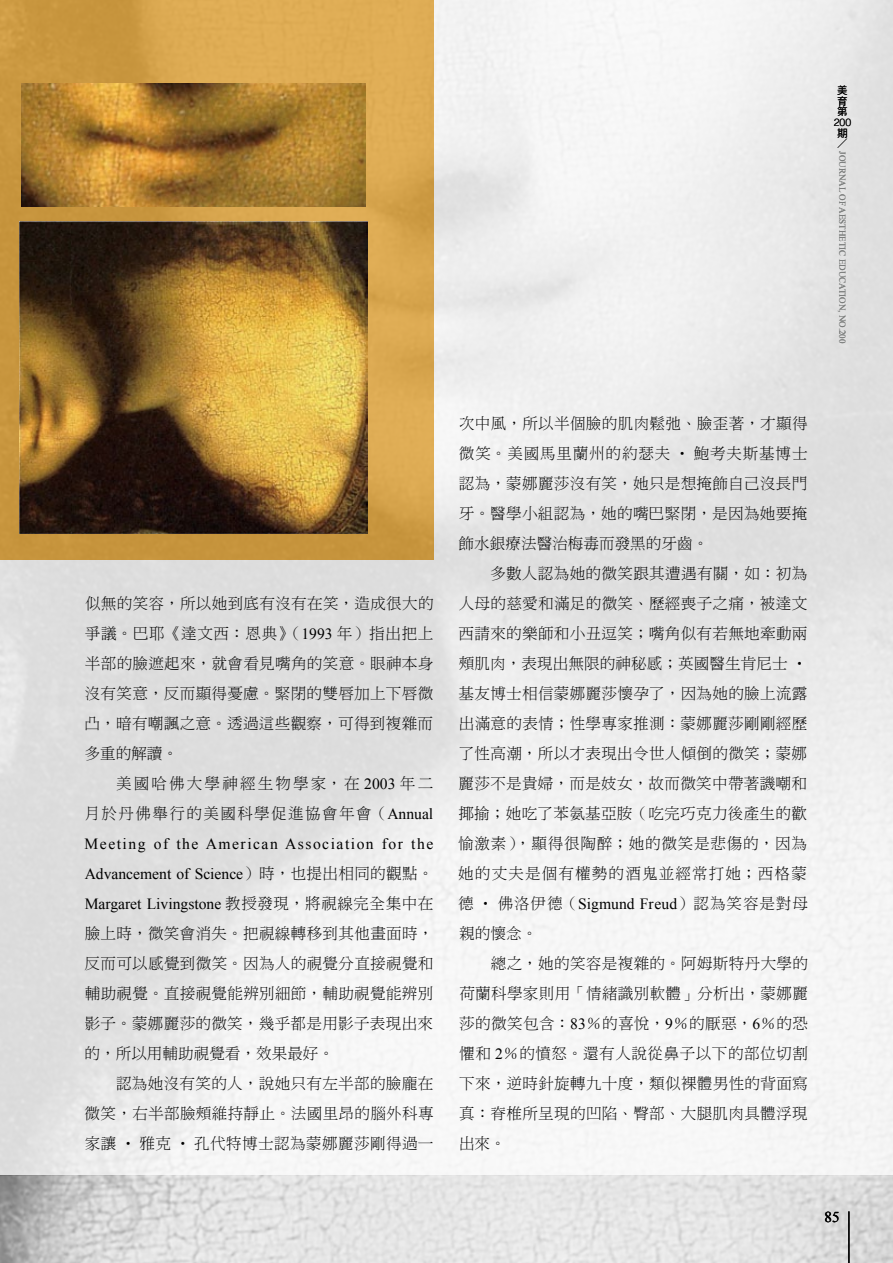
<style>
.page{position:relative;width:893px;height:1263px;background:#fff}
.page>*{position:absolute;margin:0;border:0;box-sizing:border-box;transform-origin:0 0}
.t1{font:15.6px/30px "DF Ming Std W3";letter-spacing:.02em;color:#000;text-align:justify}
.t2{font:15.6px/30px "Times New Roman";color:#000;text-align:justify}
.t3{font:15.6px/30px "DF Ming Std W3";letter-spacing:.09em;color:#000;text-align:right}
.t4{font:15px "Times New Roman";color:#000}
.t5{font:10.5px/10.5px "DF Hei Std W5";color:#000;text-align:justify}
.t6{font:300 10.5px "Helvetica";color:#000}
.t7{font:10.5px "DF Ming Std W3";color:#000}
.t8{font:9px "Times New Roman";color:#7b7d7c}
.s1{font-family:"Times New Roman"}
.s2{font-family:"DF Ming Std W3"}
</style>
<div class="page">
<img style="left:0;top:0;width:893px;height:1263px">
<img style="left:21px;top:84px;width:345px;height:122px">
<img style="left:19px;top:221px;width:348px;height:312px">
<hr style="left:849px;top:1211px;width:1px;height:52px;background:#000">
<p class="t5" style="left:837px;top:85px;width:12px">美育第</p>
<p class="t6" style="left:834px;top:113px;width:19px">200</p>
<p class="t5" style="left:837px;top:127px;width:11px">期</p>
<p class="t7" style="left:837px;top:138px;width:11px">／</p>
<p class="t8" style="left:849px;top:151px;width:194px;rotate:90deg">JOURNAL OF AESTHETIC EDUCATION, NO.200</p>
<p class="t1" style="left:85px;top:588px;width:351px">似無的笑容，所以她到底有沒有在笑，造成很大的爭議。巴耶《達文西：恩典》（<span class="s1">1993</span> 年）指出把上半部的臉遮起來，就會看見嘴角的笑意。眼神本身沒有笑意，反而顯得憂慮。緊閉的雙唇加上下唇微凸，暗有嘲諷之意。透過這些觀察，可得到複雜而多重的解讀。</p>
<p class="t3" style="left:85px;top:768px;width:350px">美國哈佛大學神經生物學家，在 <span class="s1">2003</span> 年二<br>月於丹佛舉行的美國科學促進協會年會（<span class="s1">Annual</span></p>
<p class="t2" style="left:85px;top:828px;width:350px">Meeting of the American Association for the Advancement of Science<span class="s2">）時，也提出相同的觀點。</span>Margaret Livingstone <span class="s2">教授發現，將視線完全集中在</span></p>
<p class="t1" style="left:85px;top:918px;width:350px">臉上時，微笑會消失。把視線轉移到其他畫面時，反而可以感覺到微笑。因為人的視覺分直接視覺和輔助視覺。直接視覺能辨別細節，輔助視覺能辨別影子。蒙娜麗莎的微笑，幾乎都是用影子表現出來的，所以用輔助視覺看，效果最好。</p>
<p class="t1" style="left:85px;top:1068px;width:350px;text-indent:31px">認為她沒有笑的人，說她只有左半部的臉龐在微笑，右半部臉頰維持靜止。法國里昂的腦外科專家讓 ‧ 雅克 ‧ 孔代特博士認為蒙娜麗莎剛得過一</p>
<p class="t1" style="left:459px;top:408px;width:350px">次中風，所以半個臉的肌肉鬆弛、臉歪著，才顯得微笑。美國馬里蘭州的約瑟夫 ‧ 鮑考夫斯基博士認為，蒙娜麗莎沒有笑，她只是想掩飾自己沒長門牙。醫學小組認為，她的嘴巴緊閉，是因為她要掩飾水銀療法醫治梅毒而發黑的牙齒。</p>
<p class="t1" style="left:458px;top:558px;width:351px;text-indent:32px">多數人認為她的微笑跟其遭遇有關，如：初為人母的慈愛和滿足的微笑、歷經喪子之痛，被達文西請來的樂師和小丑逗笑；嘴角似有若無地牽動兩頰肌肉，表現出無限的神秘感；英國醫生肯尼士 ‧基友博士相信蒙娜麗莎懷孕了，因為她的臉上流露出滿意的表情；性學專家推測：蒙娜麗莎剛剛經歷了性高潮，所以才表現出令世人傾倒的微笑；蒙娜麗莎不是貴婦，而是妓女，故而微笑中帶著譏嘲和揶揄；她吃了苯氨基亞胺（吃完巧克力後產生的歡愉激素），顯得很陶醉；她的微笑是悲傷的，因為她的丈夫是個有權勢的酒鬼並經常打她；西格蒙德 ‧ 佛洛伊德（<span class="s1">Sigmund Freud</span>）認為笑容是對母親的懷念。</p>
<p class="t1" style="left:459px;top:948px;width:351px;text-indent:32px">總之，她的笑容是複雜的。阿姆斯特丹大學的荷蘭科學家則用「情緒識別軟體」分析出，蒙娜麗莎的微笑包含：<span class="s1">83</span>％的喜悅，<span class="s1">9</span>％的厭惡，<span class="s1">6</span>％的恐懼和 <span class="s1">2</span>％的憤怒。還有人說從鼻子以下的部位切割下來，逆時針旋轉九十度，類似裸體男性的背面寫真：脊椎所呈現的凹陷、臀部、大腿肌肉具體浮現出來。</p>
<p class="t4" style="left:825px;top:1207px;width:16px">85</p>
</div>
